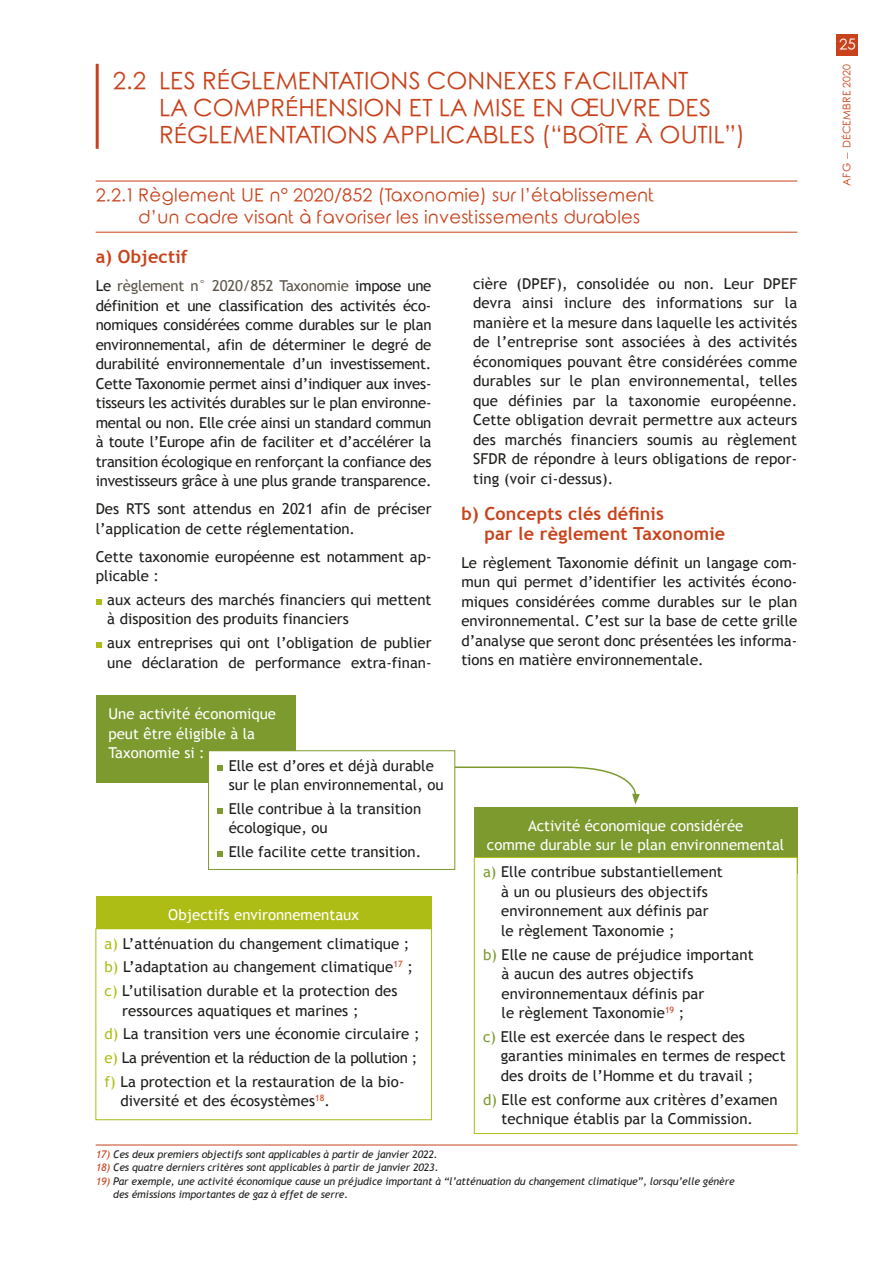
<style>
.page{position:relative;width:893px;height:1263px;background:#fff}
.page>*{position:absolute;margin:0;border:0;box-sizing:border-box;transform-origin:0 0}
.t1{font:24px/27px "Rounded Elegance";color:#c8421b}
.t2{font:18px/21px "Rounded Elegance";letter-spacing:.01em;color:#c8421b}
.t3{font:700 18px/19.5px "Trebuchet MS";letter-spacing:.01em;color:#c8421b}
.t4{font:15px/19.5px "Trebuchet MS";letter-spacing:.005em;color:#1d1d1b}
.t5{font:15px/19.5px "Trebuchet MS";color:#fff}
.t6{font:15px "Rounded Elegance";color:#fff}
.t7{font:italic 10.5px/13.5px "Trebuchet MS";letter-spacing:-.01em;color:#1d1d1b}
.t8{font:10.5px "Rounded Elegance";letter-spacing:.01em;color:#c8421b}
.s1{color:#5c5549}
.s2{color:#aebd15}
.s3{color:#7c9a2e}
.s4{color:#c8421b}
</style>
<div class="page">
<div style="left:837px;top:34px;width:21px;height:21px;background:#c8421b"></div>
<hr style="left:96px;top:64px;width:3px;height:85px;background:#c8421b">
<svg style="left:96px;top:599px;width:6px;height:6px"></svg>
<svg style="left:96px;top:642px;width:6px;height:6px"></svg>
<hr style="left:96px;top:181px;width:701px;height:1px;background:#c8421b">
<hr style="left:96px;top:232px;width:701px;height:1px;background:#c8421b">
<div style="left:96px;top:695px;width:200px;height:87px;background:#7c9a2e"></div>
<div style="left:474px;top:807px;width:323px;height:66px;background:#7c9a2e"></div>
<div style="left:96px;top:896px;width:336px;height:64px;background:#aebd15"></div>
<div style="left:209px;top:751px;width:246px;height:118px;background:#fff"></div>
<svg style="left:217px;top:765px;width:6px;height:5px"></svg>
<svg style="left:217px;top:808px;width:6px;height:6px"></svg>
<svg style="left:217px;top:851px;width:6px;height:6px"></svg>
<div style="left:208px;top:750px;width:247px;height:120px;border:1px solid #7c9a2e"></div>
<div style="left:474px;top:857px;width:323px;height:276px;background:#fff"></div>
<div style="left:474px;top:857px;width:323px;height:277px;border:1px solid #aebd15"></div>
<div style="left:96px;top:929px;width:335px;height:191px;background:#fff"></div>
<div style="left:96px;top:928px;width:336px;height:192px;border:1px solid #aebd15"></div>
<hr style="left:96px;top:1145px;width:701px;height:1px;background:#c8421b">
<svg style="left:453px;top:766px;width:187px;height:38px"></svg>
<h1 class="t1" style="left:159px;top:70px;width:588px;text-indent:-46px">2.2 LES RÉGLEMENTATIONS CONNEXES FACILITANT<br>LA COMPRÉHENSION ET LA MISE EN ŒUVRE DES<br>RÉGLEMENTATIONS APPLICABLES (“BOÎTE À OUTIL”)</h1>
<p class="t2" style="left:138px;top:187px;width:517px;text-indent:-43px">2.2.1 Règlement UE n° 2020/852 (Taxonomie) sur l’établissement d’un cadre visant à favoriser les investissements durables</p>
<p class="t3" style="left:96px;top:247px;width:93px">a) Objectif</p>
<p class="t4" style="left:96px;top:276px;width:337px;text-align:justify">Le <span class="s1">règlement n° 2020/852 Taxonomie</span> impose une définition et une classification des activités éco&shy;nomiques considérées comme durables sur le plan environnemental, afin de déterminer le degré de durabilité environnementale d’un investissement.<br>Cette Taxonomie permet ainsi d’indiquer aux inves&shy;tisseurs les activités durables sur le plan environne&shy;mental ou non. Elle crée ainsi un standard commun à toute l’Europe afin de faciliter et d’accélérer la transition écologique en renforçant la confiance des investisseurs grâce à une plus grande transparence.</p>
<p class="t4" style="left:96px;top:499px;width:337px">Des RTS sont attendus en 2021 afin de préciser l’application de cette réglementation.</p>
<p class="t4" style="left:96px;top:547px;width:337px">Cette taxonomie européenne est notamment ap&shy;plicable :</p>
<p class="t4" style="left:107px;top:590px;width:326px">aux acteurs des marchés financiers qui mettent à disposition des produits financiers</p>
<p class="t4" style="left:107px;top:633px;width:326px">aux entreprises qui ont l’obligation de publier une déclaration de performance extra-finan-</p>
<p class="t5" style="left:108px;top:704px;width:169px">Une activité économique peut être éligible à la<br>Taxonomie si :</p>
<p class="t4" style="left:229px;top:756px;width:216px">Elle est d’ores et déjà durable sur le plan environnemental, ou</p>
<p class="t4" style="left:229px;top:799px;width:194px">Elle contribue à la transition écologique, ou</p>
<p class="t4" style="left:229px;top:842px;width:194px">Elle facilite cette transition.</p>
<p class="t5" style="left:168px;top:905px;width:192px">Objectifs environnementaux</p>
<p class="t4" style="left:105px;top:931px;width:310px;line-height:23.7px"><span class="s2">a)</span> L’atténuation du changement climatique ; <span class="s2">b)</span> L’adaptation au changement climatique<sup>17</sup> ; <span class="s2">c)</span> L’utilisation durable et la protection des</p>
<p class="t4" style="left:105px;top:998px;width:317px;line-height:23.7px;text-indent:18px">ressources aquatiques et marines ;<br><span class="s2">d)</span> La transition vers une économie circulaire ; <span class="s2">e)</span> La prévention et la réduction de la pollution ; <span class="s2">f)</span> La protection et la restauration de la bio-</p>
<p class="t4" style="left:120px;top:1091px;width:211px">diversité et des écosystèmes<sup>18</sup>.</p>
<p class="t4" style="left:473px;top:274px;width:326px;text-align:justify">cière (DPEF), consolidée ou non. Leur DPEF devra ainsi inclure des informations sur la manière et la mesure dans laquelle les activités de l’entreprise sont associées à des activités économiques pouvant être considérées comme durables sur le plan environnemental, telles que définies par la taxonomie européenne.<br>Cette obligation devrait permettre aux acteurs des marchés financiers soumis au règlement SFDR de répondre à leurs obligations de repor&shy;ting (voir ci-dessus).</p>
<p class="t3" style="left:484px;top:504px;width:242px;text-indent:-23px">b) Concepts clés définis<br>par le règlement Taxonomie</p>
<p class="t4" style="left:461px;top:553px;width:337px;text-align:justify">Le règlement Taxonomie définit un langage com&shy;mun qui permet d’identifier les activités écono&shy;miques considérées comme durables sur le plan environnemental. C’est sur la base de cette grille d’analyse que seront donc présentées les informa&shy;tions en matière environnementale.</p>
<p class="t5" style="left:487px;top:816px;width:299px;text-align:center">Activité économique considérée<br>comme durable sur le plan environnemental</p>
<p class="t4" style="left:501px;top:862px;width:223px;text-indent:-18px"><span class="s3">a)</span> Elle contribue substantiellement à un ou plusieurs des objectifs environnement aux définis par le règlement Taxonomie ;</p>
<p class="t4" style="left:502px;top:945px;width:254px;text-indent:-19px"><span class="s3">b)</span> Elle ne cause de préjudice important à aucun des autres objectifs environnementaux définis par<br>le règlement Taxonomie<sup>19</sup> ;</p>
<p class="t4" style="left:501px;top:1027px;width:286px;text-indent:-18px"><span class="s3">c)</span> Elle est exercée dans le respect des garanties minimales en termes de respect des droits de l’Homme et du travail ;</p>
<p class="t4" style="left:483px;top:1090px;width:296px;text-align:center"><span class="s3">d)</span> Elle est conforme aux critères d’examen technique établis par la Commission.</p>
<p class="t7" style="left:96px;top:1147px;width:344px"><span class="s4">17)</span> Ces deux premiers objectifs sont applicables à partir de janvier 2022.</p>
<p class="t7" style="left:96px;top:1161px;width:344px"><span class="s4">18)</span> Ces quatre derniers critères sont applicables à partir de janvier 2023.</p>
<p class="t7" style="left:113px;top:1174px;width:623px;text-indent:-18px"><span class="s4">19)</span> Par exemple, une activité économique cause un préjudice important à “l’atténuation du changement climatique”, lorsqu’elle génère des émissions importantes de gaz à effet de serre.</p>
<p class="t6" style="left:839px;top:35px;width:18px">25</p>
<p class="t8" style="left:841px;top:186px;width:123px;rotate:-90deg">AFG – DÉCEMBRE 2020</p>
</div>
